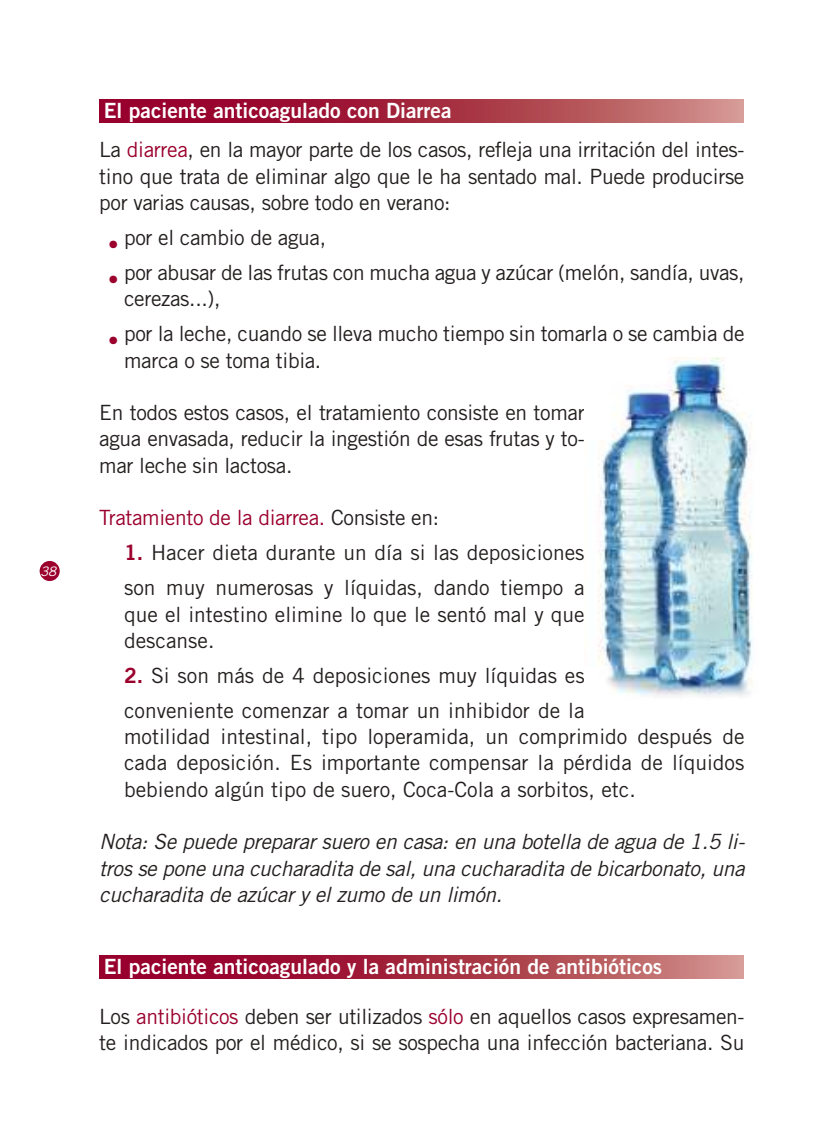
<style>
.page{position:relative;width:819px;height:1142px;background:#fff}
.page>*{position:absolute;margin:0;border:0;box-sizing:border-box;transform-origin:0 0}
.t1{font:21px/26.2px "Trade Gothic";letter-spacing:-.015em;color:#241f1f}
.t2{font:italic 21px/26.2px "Trade Gothic";letter-spacing:-.015em;color:#241f1f;text-align:justify}
.t3{font:21px "Trade Gothic Bold Two";color:#fff}
.t4{font:21px/34.6px "Trade Gothic";letter-spacing:-.015em;color:#9b002d}
.t5{font:italic 13.12px "Trade Gothic";color:#fff}
.s1{color:#9b002d}
.s2{color:#241f1f}
.s3{font-family:"Trade Gothic Bold Two";color:#9b002d}
</style>
<div class="page">
<div style="left:40px;top:560px;width:20px;height:21px;background:#9b002d;border-radius:50%"></div>
<svg style="left:99px;top:99px;width:644px;height:23px;background:#a93349"></svg>
<svg style="left:99px;top:955px;width:644px;height:23px;background:#a93349"></svg>
<img style="left:598px;top:357px;width:155px;height:340px">
<p class="t5" style="left:41px;top:563px;width:17px">38</p>
<p class="t3" style="left:104px;top:97px;width:349px">El paciente anticoagulado con Diarrea</p>
<p class="t1" style="left:99px;top:136px;width:646px;text-align:justify">La <span class="s1">diarrea</span>, en la mayor parte de los casos, refleja una irritación del intes&shy;tino que trata de eliminar algo que le ha sentado mal. Puede producirse por varias causas, sobre todo en verano:</p>
<p class="t1" style="left:124px;top:219px;width:622px;line-height:35px">por el cambio de agua,<br>por abusar de las frutas con mucha agua y azúcar (melón, sandía, uvas,</p>
<p class="t1" style="left:124px;top:281px;width:622px;line-height:35px">cerezas...),<br>por la leche, cuando se lleva mucho tiempo sin tomarla o se cambia de</p>
<p class="t1" style="left:124px;top:346px;width:199px">marca o se toma tibia.</p>
<p class="t1" style="left:99px;top:399px;width:487px;text-align:justify">En todos estos casos, el tratamiento consiste en tomar agua envasada, reducir la ingestión de esas frutas y to&shy;mar leche sin lactosa.</p>
<p class="t4" style="left:99px;top:500px;width:341px">Tratamiento de la diarrea. <span class="s2">Consiste en:</span></p>
<p class="t1" style="left:124px;top:535px;width:462px;line-height:35px"><span class="s3">1.</span> Hacer dieta durante un día si las deposiciones son muy numerosas y líquidas, dando tiempo a</p>
<p class="t1" style="left:124px;top:600px;width:462px">que el intestino elimine lo que le sentó mal y que descanse.</p>
<p class="t1" style="left:124px;top:657px;width:462px;line-height:35px"><span class="s3">2.</span> Si son más de 4 deposiciones muy líquidas es conveniente comenzar a tomar un inhibidor de la</p>
<p class="t1" style="left:124px;top:723px;width:622px;text-align:justify">motilidad intestinal, tipo loperamida, un comprimido después de cada deposición. Es importante compensar la pérdida de líquidos bebiendo algún tipo de suero, Coca-Cola a sorbitos, etc.</p>
<p class="t2" style="left:99px;top:828px;width:647px">Nota: Se puede preparar suero en casa: en una botella de agua de 1.5 li&shy;tros se pone una cucharadita de sal, una cucharadita de bicarbonato, una cucharadita de azúcar y el zumo de un limón.</p>
<p class="t4" style="left:108px;top:226px;width:12px">• •</p>
<p class="t4" style="left:108px;top:323px;width:12px">•</p>
<p class="t3" style="left:104px;top:953px;width:560px">El paciente anticoagulado y la administración de antibióticos</p>
<p class="t1" style="left:99px;top:1002px;width:646px">Los <span class="s1">antibióticos</span> deben ser utilizados <span class="s1">sólo</span> en aquellos casos expresamen&shy;te indicados por el médico, si se sospecha una infección bacteriana. Su</p>
</div>
